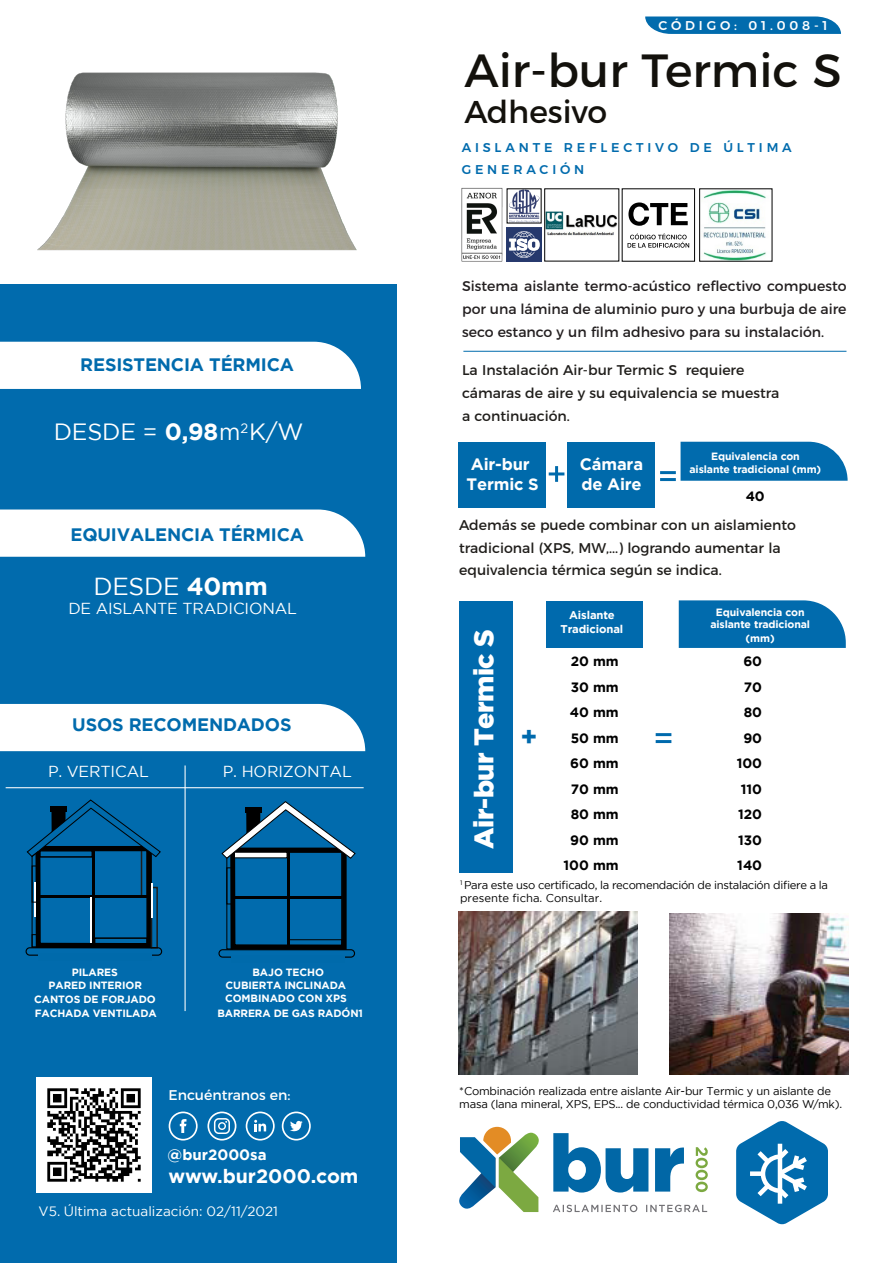
<style>
.page{position:relative;width:893px;height:1263px;background:#fff}
.page>*{position:absolute;margin:0;border:0;box-sizing:border-box;transform-origin:0 0}
.t1{font:46.5px "Montserrat";color:#13110c}
.t2{font:31.5px "Montserrat";color:#13110c}
.t3{font:900 27px "Gotham";letter-spacing:-.02em;color:#fff}
.t4{font:700 26.7px "Gotham";color:#006aad}
.t5{font:24.6px "Gotham";letter-spacing:-.01em;color:#fff}
.t6{font:23.4px "Gotham";letter-spacing:-.01em;color:#fff}
.t7{font:700 19.5px "Gotham";color:#fff}
.t8{font:700 18px "Gotham";letter-spacing:-.01em;color:#016bad}
.t9{font:700 16.5px/19.8px "Gotham";letter-spacing:-.01em;color:#fff}
.t10{font:15.9px "Gotham";letter-spacing:-.01em;color:#fff}
.t11{font:700 15px "Gotham";color:#fff}
.t12{font:14.1px/22.6px "Montserrat";color:#201e1b}
.t13{font:14.1px/22.6px "Montserrat";color:#231f20;text-align:justify}
.t14{font:14.1px "Montserrat";color:#fff}
.t15{font:700 13.5px/25.5px "Gotham";color:#000;text-align:center}
.t16{font:13.5px "Gotham";color:#fff}
.t17{font:500 12.75px/22.6px "Montserrat";letter-spacing:.3em;color:#016bad}
.t18{font:500 12.75px "Montserrat";letter-spacing:.3em;color:#fff}
.t19{font:11.25px/13.5px "Gotham";letter-spacing:-.02em;color:#000}
.t20{font:700 11.25px/13.5px "Gotham";letter-spacing:-.01em;color:#fff;text-align:center}
.t21{font:700 10.5px/13px "Gotham";letter-spacing:-.01em;color:#fff;text-align:center}
.s1{font-weight:700}
</style>
<div class="page">
<img style="left:669px;top:913px;width:180px;height:162px">
<img style="left:458px;top:912px;width:180px;height:163px">
<svg style="left:681px;top:442px;width:167px;height:39px;background:#0f73b1"></svg>
<svg style="left:679px;top:600px;width:167px;height:48px;background:#0f73b1"></svg>
<div style="left:460px;top:601px;width:53px;height:272px;background:#006aad"></div>
<div style="left:546px;top:601px;width:97px;height:47px;background:#006aad"></div>
<hr style="left:656px;top:733px;width:15px;height:3px;background:#006aad">
<hr style="left:656px;top:740px;width:15px;height:3px;background:#006aad">
<div style="left:0;top:284px;width:397px;height:979px;background:#016bad"></div>
<svg style="left:645px;top:17px;width:196px;height:17px;background:#1073b1"></svg>
<hr style="left:6px;top:787px;width:358px;height:1px;background:#fff">
<div style="left:0;top:509px;width:365px;height:48px;background:#fff"></div>
<svg style="left:553px;top:1133px;width:131px;height:59px"></svg>
<svg style="left:553px;top:1205px;width:154px;height:7px"></svg>
<svg style="left:696px;top:1147px;width:12px;height:45px"></svg>
<svg style="left:460px;top:1127px;width:78px;height:85px"></svg>
<svg style="left:169px;top:1111px;width:29px;height:29px"></svg>
<svg style="left:282px;top:1111px;width:29px;height:29px"></svg>
<svg style="left:246px;top:1111px;width:29px;height:29px"></svg>
<svg style="left:207px;top:1111px;width:29px;height:29px"></svg>
<div style="left:0;top:704px;width:365px;height:47px;background:#fff"></div>
<hr style="left:185px;top:765px;width:1px;height:246px;background:#fff">
<svg style="left:736px;top:1121px;width:92px;height:103px"></svg>
<hr style="left:463px;top:351px;width:383px;height:1px;background:#016bad">
<div style="left:0;top:342px;width:361px;height:47px;background:#fff"></div>
<hr style="left:660px;top:471px;width:16px;height:3px;background:#006aab">
<hr style="left:660px;top:478px;width:16px;height:3px;background:#006aab">
<svg style="left:26px;top:799px;width:135px;height:149px"></svg>
<div style="left:32px;top:934px;width:6px;height:13px;border:1px solid #000"></div>
<hr style="left:34px;top:882px;width:2px;height:35px;background:#fff">
<div style="left:32px;top:866px;width:6px;height:36px;border:1px solid #000"></div>
<div style="left:151px;top:887px;width:7px;height:61px;border:2px solid #1d1d1b"></div>
<div style="left:26px;top:947px;width:136px;height:9px;border:1px solid #000;border-radius:4px"></div>
<div style="left:38px;top:953px;width:113px;height:8px;background:#006aab"></div>
<hr style="left:151px;top:883px;width:1px;height:34px;background:#fff">
<hr style="left:90px;top:897px;width:2px;height:46px;background:#fff">
<svg style="left:221px;top:801px;width:135px;height:148px"></svg>
<div style="left:218px;top:949px;width:137px;height:9px;border:1px solid #000;border-radius:4px"></div>
<div style="left:231px;top:955px;width:113px;height:8px;background:#006aab"></div>
<img style="left:36px;top:1078px;width:115px;height:114px">
<svg style="left:509px;top:191px;width:30px;height:30px"></svg>
<svg style="left:628px;top:202px;width:60px;height:24px"></svg>
<svg style="left:627px;top:233px;width:62px;height:15px"></svg>
<img style="left:507px;top:227px;width:34px;height:34px">
<img style="left:461px;top:187px;width:42px;height:75px">
<img style="left:703px;top:191px;width:63px;height:68px">
<img style="left:546px;top:211px;width:71px;height:25px">
<div style="left:458px;top:442px;width:88px;height:65px;background:#006aab"></div>
<hr style="left:555px;top:466px;width:3px;height:16px;background:#006aab">
<hr style="left:549px;top:472px;width:15px;height:3px;background:#006aab">
<div style="left:567px;top:442px;width:88px;height:65px;background:#006aab"></div>
<img style="left:37px;top:72px;width:320px;height:179px">
<h3 class="t8" style="left:80px;top:353px;width:215px">RESISTENCIA TÉRMICA</h3>
<h3 class="t6" style="left:54px;top:417px;width:251px">DESDE = <span class="s1">0,98</span>m<sup>2</sup>K/W</h3>
<h3 class="t8" style="left:71px;top:522px;width:235px">EQUIVALENCIA TÉRMICA</h3>
<h3 class="t5" style="left:93px;top:571px;width:176px">DESDE <span class="s1">40mm</span></h3>
<h3 class="t10" style="left:68px;top:598px;width:230px">DE AISLANTE TRADICIONAL</h3>
<h3 class="t8" style="left:72px;top:712px;width:221px">USOS RECOMENDADOS</h3>
<h3 class="t10" style="left:48px;top:761px;width:102px">P. VERTICAL</h3>
<h3 class="t10" style="left:223px;top:761px;width:131px">P. HORIZONTAL</h3>
<p class="t21" style="left:72px;top:965px;width:48px">PILARES</p>
<p class="t21" style="left:34px;top:979px;width:123px">PARED INTERIOR<br>CANTOS DE FORJADO</p>
<p class="t21" style="left:35px;top:1007px;width:124px">FACHADA VENTILADA</p>
<p class="t21" style="left:252px;top:966px;width:73px">BAJO TECHO</p>
<p class="t21" style="left:226px;top:979px;width:122px">CUBIERTA INCLINADA</p>
<p class="t21" style="left:217px;top:1006px;width:147px">BARRERA DE GAS RADÓN1</p>
<p class="t21" style="left:225px;top:991px;width:123px">COMBINADO CON XPS</p>
<p class="t14" style="left:168px;top:1083px;width:124px">Encuéntranos en:</p>
<h3 class="t11" style="left:168px;top:1144px;width:101px">@bur2000sa</h3>
<h3 class="t7" style="left:168px;top:1163px;width:192px">www.bur2000.com</h3>
<p class="t16" style="left:39px;top:1202px;width:241px">V5. Última actualización: 02/11/2021</p>
<p class="t18" style="left:659px;top:15px;width:170px">CÓDIGO: 01.008-1</p>
<h1 class="t1" style="left:464px;top:33px;width:379px">Air-bur Termic S</h1>
<h2 class="t2" style="left:464px;top:86px;width:144px">Adhesivo</h2>
<p class="t17" style="left:462px;top:135px;width:332px">AISLANTE REFLECTIVO DE ÚLTIMA<br>GENERACIÓN</p>
<p class="t13" style="left:462px;top:274px;width:386px">Sistema aislante termo-acústico reflectivo compuesto por una lámina de aluminio puro y una burbuja de aire seco estanco y un film adhesivo para su instalación.</p>
<p class="t12" style="left:462px;top:358px;width:319px">La Instalación Air-bur Termic S requiere cámaras de aire y su equivalencia se muestra a continuación.</p>
<h3 class="t9" style="left:467px;top:454px;width:74px">Air-bur<br>Termic S</h3>
<h3 class="t9" style="left:580px;top:454px;width:65px">Cámara de Aire</h3>
<p class="t21" style="left:689px;top:449px;width:133px;line-height:13.5px">Equivalencia con aislante tradicional (mm)</p>
<p class="t15" style="left:746px;top:483px;width:21px">40</p>
<p class="t12" style="left:459px;top:512px;width:338px">Además se puede combinar con un aislamiento tradicional (XPS, MW,...) logrando aumentar la equivalencia térmica según se indica.</p>
<h3 class="t3" style="left:465px;top:848px;width:221px;rotate:-90deg">Air-bur Termic S</h3>
<h3 class="t4" style="left:520px;top:719px;width:19px">+</h3>
<p class="t20" style="left:561px;top:609px;width:64px">Aislante<br>Tradicional</p>
<p class="t21" style="left:710px;top:605px;width:101px">Equivalencia con aislante tradicional (mm)</p>
<p class="t15" style="left:564px;top:649px;width:57px">20 mm<br>30 mm<br>40 mm<br>50 mm<br>60 mm<br>70 mm<br>80 mm<br>90 mm<br>100 mm</p>
<p class="t15" style="left:737px;top:649px;width:27px">60<br>70<br>80<br>90<br>100<br>110<br>120<br>130<br>140</p>
<p class="t19" style="left:460px;top:878px;width:369px"><sup>1</sup> Para este uso certificado, la recomendación de instalación difiere a la presente ficha. Consultar.</p>
<p class="t19" style="left:459px;top:1083px;width:384px">*Combinación realizada entre aislante Air-bur Termic y un aislante de masa (lana mineral, XPS, EPS... de conductividad térmica 0,036 W/mk).</p>
</div>
